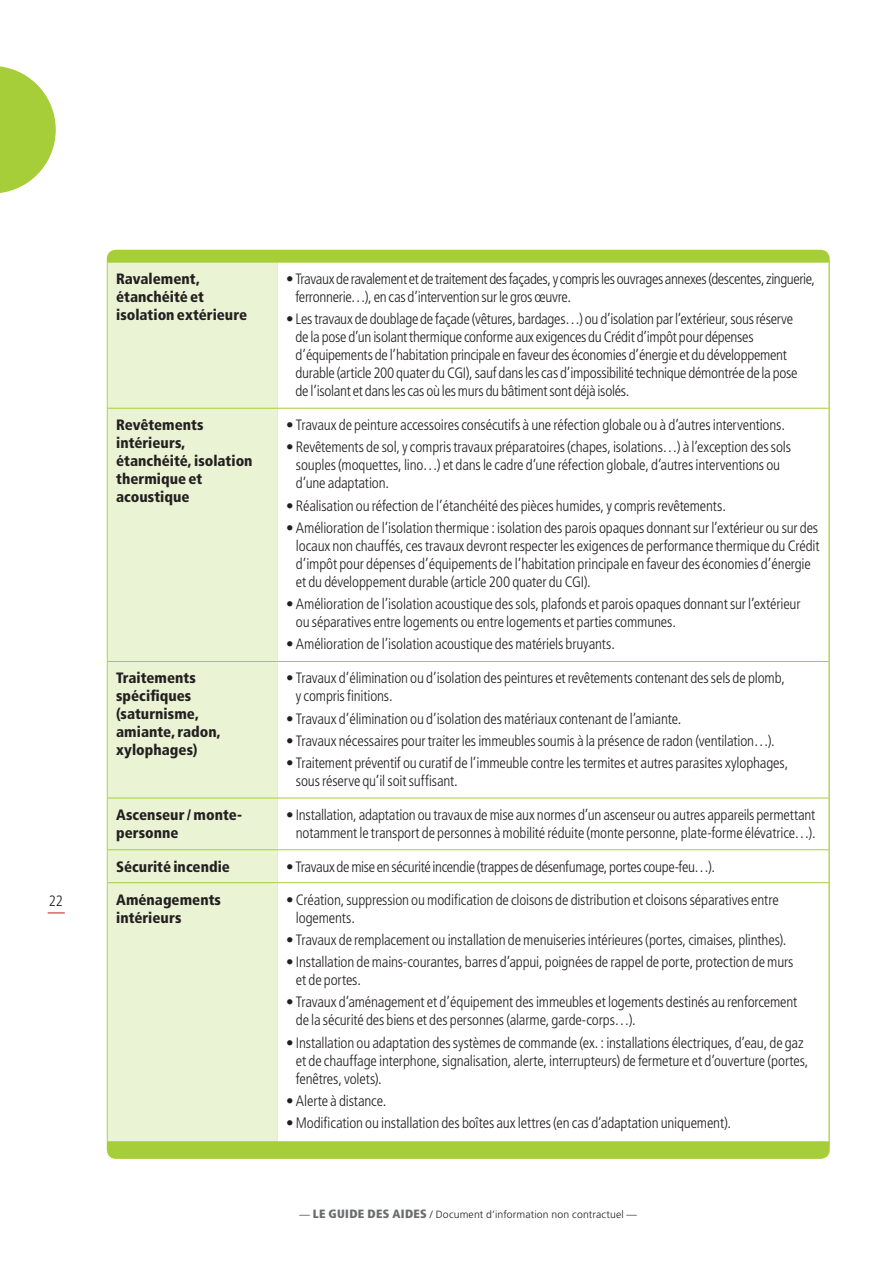
<style>
.page{position:relative;width:896px;height:1269px;background:#fff}
.page>*{position:absolute;margin:0;border:0;box-sizing:border-box;transform-origin:0 0}
.t1{font:300 condensed 15px/18px "Frutiger LT Std";letter-spacing:-.01em;color:#231f20}
.t2{font:900 condensed 15px/18px "Frutiger LT Std";color:#231f20}
.t3{font:300 10.5px "Frutiger LT Std";letter-spacing:.01em;color:#231f20}
.s1{font-weight:900;font-stretch:condensed;font-size:12px;color:#6c6d70}
</style>
<div class="page">
<svg style="left:48px;top:912px;width:17px;height:1px"></svg>
<div style="left:108px;top:250px;width:721px;height:908px;background:#a6ce39;border-radius:9px"></div>
<div style="left:108px;top:263px;width:170px;height:878px;background:#eaf3d4"></div>
<div style="left:278px;top:263px;width:550px;height:878px;background:#fff"></div>
<hr style="left:108px;top:408px;width:170px;height:1px;background:#a6ce39">
<hr style="left:108px;top:661px;width:170px;height:1px;background:#a6ce39">
<hr style="left:108px;top:798px;width:170px;height:1px;background:#a6ce39">
<hr style="left:108px;top:849px;width:170px;height:1px;background:#a6ce39">
<hr style="left:108px;top:882px;width:170px;height:1px;background:#a6ce39">
<hr style="left:278px;top:408px;width:550px;height:1px;background:#a6ce39">
<hr style="left:278px;top:661px;width:550px;height:1px;background:#a6ce39">
<hr style="left:278px;top:798px;width:550px;height:1px;background:#a6ce39">
<hr style="left:278px;top:849px;width:550px;height:1px;background:#a6ce39">
<hr style="left:278px;top:882px;width:550px;height:1px;background:#a6ce39">
<svg style="left:0;top:66px;width:56px;height:127px"></svg>
<p class="t1" style="left:49px;top:892px;width:16px">22</p>
<p class="t2" style="left:116px;top:270px;width:133px">Ravalement, étanchéité et isolation extérieure</p>
<p class="t1" style="left:295px;top:270px;width:521px;text-indent:-9px">• Travaux de ravalement et de traitement des façades, y compris les ouvrages annexes (descentes, zinguerie, ferronnerie…), en cas d’intervention sur le gros œuvre.</p>
<p class="t1" style="left:296px;top:310px;width:503px;text-indent:-9px">• Les travaux de doublage de façade (vêtures, bardages…) ou d’isolation par l’extérieur, sous réserve de la pose d’un isolant thermique conforme aux exigences du Crédit d’impôt pour dépenses d’équipements de l’habitation principale en faveur des économies d’énergie et du développement durable (article 200 quater du CGI), sauf dans les cas d’impossibilité technique démontrée de la pose de l’isolant et dans les cas où les murs du bâtiment sont déjà isolés.</p>
<p class="t2" style="left:116px;top:416px;width:138px">Revêtements intérieurs, étanchéité, isolation thermique et acoustique</p>
<p class="t1" style="left:286px;top:416px;width:500px">• Travaux de peinture accessoires consécutifs à une réfection globale ou à d’autres interventions.</p>
<p class="t1" style="left:296px;top:438px;width:496px;text-indent:-10px">• Revêtements de sol, y compris travaux préparatoires (chapes, isolations…) à l’exception des sols souples (moquettes, lino…) et dans le cadre d’une réfection globale, d’autres interventions ou d’une adaptation.</p>
<p class="t1" style="left:286px;top:497px;width:441px">• Réalisation ou réfection de l’étanchéité des pièces humides, y compris revêtements.</p>
<p class="t1" style="left:296px;top:519px;width:525px;text-indent:-10px">• Amélioration de l’isolation thermique : isolation des parois opaques donnant sur l’extérieur ou sur des locaux non chauffés, ces travaux devront respecter les exigences de performance thermique du Crédit d’impôt pour dépenses d’équipements de l’habitation principale en faveur des économies d’énergie et du développement durable (article 200 quater du CGI).</p>
<p class="t1" style="left:296px;top:595px;width:506px;text-indent:-10px">• Amélioration de l’isolation acoustique des sols, plafonds et parois opaques donnant sur l’extérieur ou séparatives entre logements ou entre logements et parties communes.</p>
<p class="t1" style="left:286px;top:635px;width:330px">• Amélioration de l’isolation acoustique des matériels bruyants.</p>
<p class="t2" style="left:116px;top:669px;width:106px">Traitements spécifiques (saturnisme, amiante, radon, xylophages)</p>
<p class="t1" style="left:296px;top:669px;width:490px;text-indent:-10px">• Travaux d’élimination ou d’isolation des peintures et revêtements contenant des sels de plomb, y compris finitions.</p>
<p class="t1" style="left:286px;top:709px;width:396px">• Travaux d’élimination ou d’isolation des matériaux contenant de l’amiante.</p>
<p class="t1" style="left:286px;top:732px;width:490px">• Travaux nécessaires pour traiter les immeubles soumis à la présence de radon (ventilation…).</p>
<p class="t1" style="left:296px;top:754px;width:494px;text-indent:-10px">• Traitement préventif ou curatif de l’immeuble contre les termites et autres parasites xylophages, sous réserve qu’il soit suffisant.</p>
<p class="t2" style="left:116px;top:805px;width:127px">Ascenseur / monte&shy;personne</p>
<p class="t1" style="left:286px;top:806px;width:531px;text-align:right">• Installation, adaptation ou travaux de mise aux normes d’un ascenseur ou autres appareils permettant notamment le transport de personnes à mobilité réduite (monte personne, plate-forme élévatrice…).</p>
<p class="t2" style="left:116px;top:857px;width:115px">Sécurité incendie</p>
<p class="t1" style="left:286px;top:857px;width:430px">• Travaux de mise en sécurité incendie (trappes de désenfumage, portes coupe-feu…).</p>
<p class="t2" style="left:116px;top:890px;width:106px">Aménagements intérieurs</p>
<p class="t1" style="left:296px;top:890px;width:484px;text-indent:-10px">• Création, suppression ou modification de cloisons de distribution et cloisons séparatives entre logements.</p>
<p class="t1" style="left:286px;top:931px;width:502px">• Travaux de remplacement ou installation de menuiseries intérieures (portes, cimaises, plinthes).</p>
<p class="t1" style="left:296px;top:953px;width:499px;text-indent:-10px">• Installation de mains-courantes, barres d’appui, poignées de rappel de porte, protection de murs et de portes.</p>
<p class="t1" style="left:296px;top:993px;width:503px;text-indent:-10px">• Travaux d’aménagement et d’équipement des immeubles et logements destinés au renforcement de la sécurité des biens et des personnes (alarme, garde-corps…).</p>
<p class="t1" style="left:296px;top:1033px;width:514px;text-indent:-10px">• Installation ou adaptation des systèmes de commande (ex. : installations électriques, d’eau, de gaz et de chauffage interphone, signalisation, alerte, interrupteurs) de fermeture et d’ouverture (portes, fenêtres, volets).</p>
<p class="t1" style="left:286px;top:1092px;width:101px">• Alerte à distance.</p>
<p class="t1" style="left:286px;top:1114px;width:446px">• Modification ou installation des boîtes aux lettres (en cas d’adaptation uniquement).</p>
<p class="t3" style="left:299px;top:1208px;width:339px">— <span class="s1">LE GUIDE DES AIDES</span> / Document d’information non contractuel —</p>
</div>
